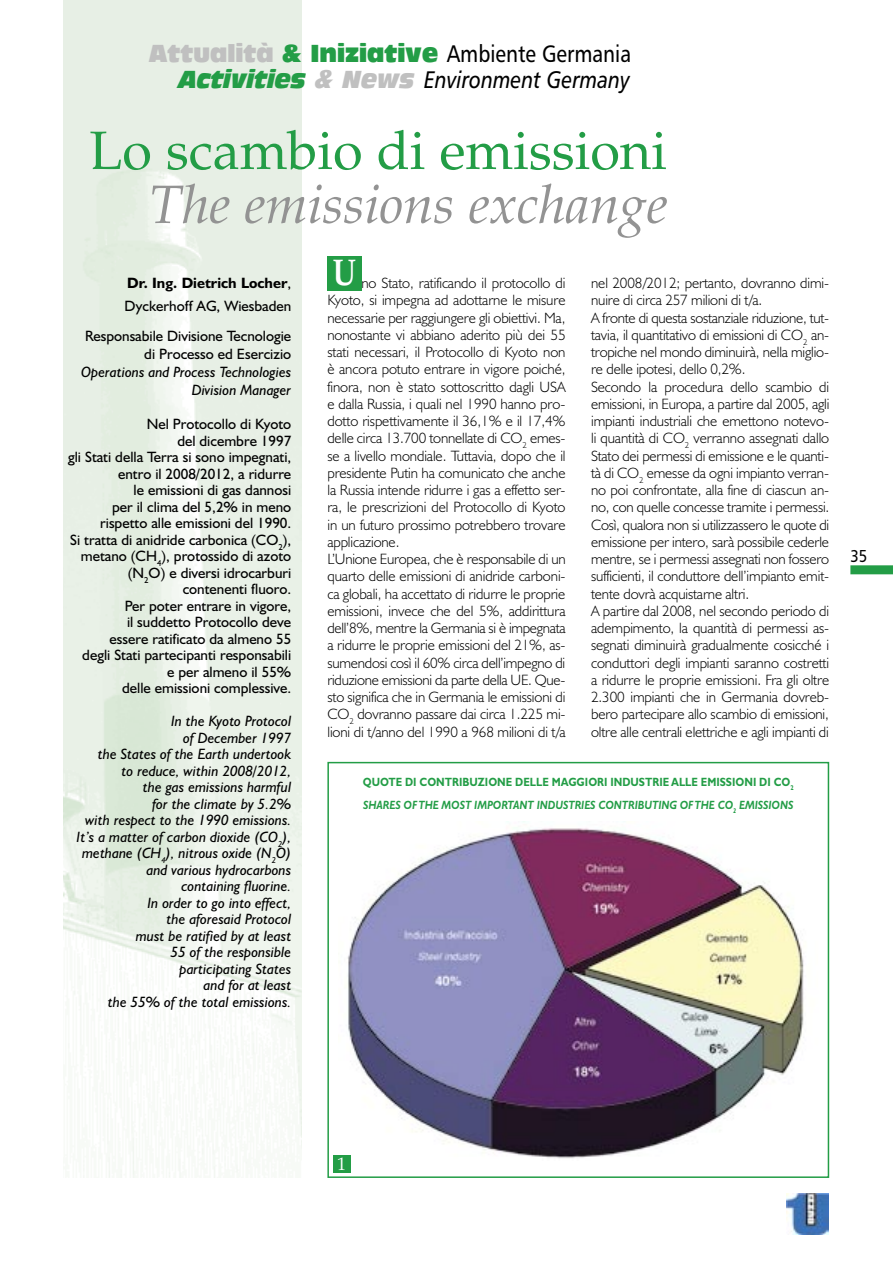
<style>
.page{position:relative;width:893px;height:1263px;background:#fff}
.page>*{position:absolute;margin:0;border:0;box-sizing:border-box;transform-origin:0 0}
.t1{font:54px "Palatino";color:#239d46}
.t2{font:italic 54px "Palatino";color:#939393}
.t3{font:700 37.2px "Palatino";color:#fff;scale:.8 1}
.t4{font:24px "Humanist 777 BT Roman B";color:#000;scale:.85 1}
.t5{font:24px "Humanist 777 BT Italic B";color:#000;scale:.85 1}
.t6{font:18px "Palatino";color:#fff}
.t7{font:17.25px "Humanist 777 BT Roman B";color:#000;scale:.85 1}
.t8{font:300 15px/17.2px "Humanist 521 BT";letter-spacing:-.005em;color:#000}
.t9{font:15px/16.5px "Humanist 521 BT";color:#000;text-align:right}
.t10{font:italic 15px/16.5px "Humanist 521 BT";color:#000;text-align:right}
.t11{font:italic 700 12px/22.8px "Gill Sans";color:#239d46;scale:.85 1}
.s1{font-family:"Antique Olive Nord";color:#c0c0c0}
.s2{font-family:"Antique Olive Nord";color:#239d46}
.s3{font-family:"Antique Olive Nord";font-style:italic;color:#239d46}
.s4{font-family:"Antique Olive Nord";font-style:italic;color:#c0c0c0}
.s5{font-weight:700}
.s6{font-style:normal}
</style>
<div class="page">
<div style="left:850px;top:565px;width:43px;height:9px;background:#239d46"></div>
<img style="left:787px;top:1193px;width:41px;height:42px">
<img style="left:348px;top:821px;width:456px;height:339px">
<div style="left:327px;top:762px;width:502px;height:416px;border:2px solid #239d46"></div>
<div style="left:327px;top:256px;width:34px;height:34px;background:#239d46"></div>
<div style="left:333px;top:1155px;width:17px;height:17px;background:#239d46"></div>
<h3 class="t4" style="left:149px;top:39px;width:569px"><span class="s1">Attualità</span> <span class="s2">&amp; Iniziative</span> Ambiente Germania</h3>
<h3 class="t5" style="left:179px;top:64px;width:533px"><span class="s3">Activities</span> <span class="s4">&amp; News</span> Environment Germany</h3>
<h1 class="t1" style="left:89px;top:119px;width:579px">Lo scambio di emissioni</h1>
<h1 class="t2" style="left:149px;top:173px;width:520px">The emissions exchange</h1>
<p class="t9" style="left:125px;top:271px;width:168px;line-height:22.5px;text-align:left"><span class="s5">Dr. Ing. Dietrich Locher</span>,<br>Dyckerhoff AG, Wiesbaden</p>
<p class="t9" style="left:85px;top:326px;width:208px;line-height:18px">Responsabile Divisione Tecnologie di Processo ed Esercizio</p>
<p class="t10" style="left:81px;top:362px;width:211px;line-height:18px">Operations and Process Technologies<br>Division Manager</p>
<p class="t9" style="left:68px;top:415px;width:225px">Nel Protocollo di Kyoto<br>del dicembre 1997<br>gli Stati della Terra si sono impegnati, entro il 2008/2012, a ridurre<br>le emissioni di gas dannosi<br>per il clima del 5,2% in meno rispetto alle emissioni del 1990.<br>Si tratta di anidride carbonica (CO<sub>2</sub>), metano (CH<sub>4</sub>), protossido di azoto (N<sub>2</sub>O) e diversi idrocarburi contenenti fluoro.<br>Per poter entrare in vigore,<br>il suddetto Protocollo deve<br>essere ratificato da almeno 55<br>degli Stati partecipanti responsabili<br>e per almeno il 55%<br>delle emissioni complessive.</p>
<p class="t10" style="left:77px;top:712px;width:216px">In the Kyoto Protocol<br>of December 1997<br>the States of the Earth undertook<br>to reduce, within 2008/2012,<br>the gas emissions harmful<br>for the climate by 5.2%<br>with respect to the 1990 emissions.<br>It’s a matter of carbon dioxide (CO<sub>2</sub>), methane (CH<sub>4</sub>), nitrous oxide (N<sub>2</sub>O) and various hydrocarbons<br>containing fluorine.<br>In order to go into effect,<br>the aforesaid Protocol<br>must be ratified by at least<br>55 of the responsible<br>participating States<br>and for at least<br>the 55% of the total emissions.</p>
<h2 class="t3" style="left:333px;top:251px;width:30px">U</h2>
<p class="t8" style="left:327px;top:274px;width:240px;text-indent:34px">no Stato, ratificando il protocollo di Kyoto, si impegna ad adottarne le misure necessarie per raggiungere gli obiettivi. Ma, nonostante vi abbiano aderito più dei 55 stati necessari, il Protocollo di Kyoto non è ancora potuto entrare in vigore poiché, finora, non è stato sottoscritto dagli USA e dalla Russia, i quali nel 1990 hanno pro&shy;dotto rispettivamente il 36,1% e il 17,4% delle circa 13.700 tonnellate di CO<sub>2</sub> emes&shy;se a livello mondiale. Tuttavia, dopo che il presidente Putin ha comunicato che anche la Russia intende ridurre i gas a effetto ser&shy;ra, le prescrizioni del Protocollo di Kyoto in un futuro prossimo potrebbero trovare applicazione.<br>L’Unione Europea, che è responsabile di un quarto delle emissioni di anidride carboni&shy;ca globali, ha accettato di ridurre le proprie emissioni, invece che del 5%, addirittura dell’8%, mentre la Germania si è impegnata a ridurre le proprie emissioni del 21%, as&shy;sumendosi così il 60% circa dell’impegno di riduzione emissioni da parte della UE. Que&shy;sto significa che in Germania le emissioni di CO<sub>2</sub> dovranno passare dai circa 1.225 mi&shy;lioni di t/anno del 1990 a 968 milioni di t/a</p>
<p class="t8" style="left:591px;top:274px;width:240px">nel 2008/2012; pertanto, dovranno dimi&shy;nuire di circa 257 milioni di t/a.<br>A fronte di questa sostanziale riduzione, tut&shy;tavia, il quantitativo di emissioni di CO<sub>2</sub> an&shy;tropiche nel mondo diminuirà, nella miglio&shy;re delle ipotesi, dello 0,2%.<br>Secondo la procedura dello scambio di emissioni, in Europa, a partire dal 2005, agli impianti industriali che emettono notevo&shy;li quantità di CO<sub>2</sub> verranno assegnati dallo Stato dei permessi di emissione e le quanti&shy;tà di CO<sub>2</sub> emesse da ogni impianto verran&shy;no poi confrontate, alla fine di ciascun an&shy;no, con quelle concesse tramite i permessi.<br>Così, qualora non si utilizzassero le quote di emissione per intero, sarà possibile cederle mentre, se i permessi assegnati non fossero sufficienti, il conduttore dell’impianto emit&shy;tente dovrà acquistarne altri.<br>A partire dal 2008, nel secondo periodo di adempimento, la quantità di permessi as&shy;segnati diminuirà gradualmente cosicché i conduttori degli impianti saranno costretti a ridurre le proprie emissioni. Fra gli oltre 2.300 impianti che in Germania dovreb&shy;bero partecipare allo scambio di emissioni, oltre alle centrali elettriche e agli impianti di</p>
<p class="t11" style="left:363px;top:771px;width:508px"><span class="s6">QUOTE DI CONTRIBUZIONE DELLE MAGGIORI INDUSTRIE ALLE EMISSIONI DI CO</span><sub>2<br></sub>SHARES OF THE MOST IMPORTANT INDUSTRIES CONTRIBUTING OF THE CO<sub>2</sub> EMISSIONS</p>
<p class="t7" style="left:850px;top:546px;width:21px">35</p>
<p class="t6" style="left:337px;top:1153px;width:10px">1</p>
</div>
